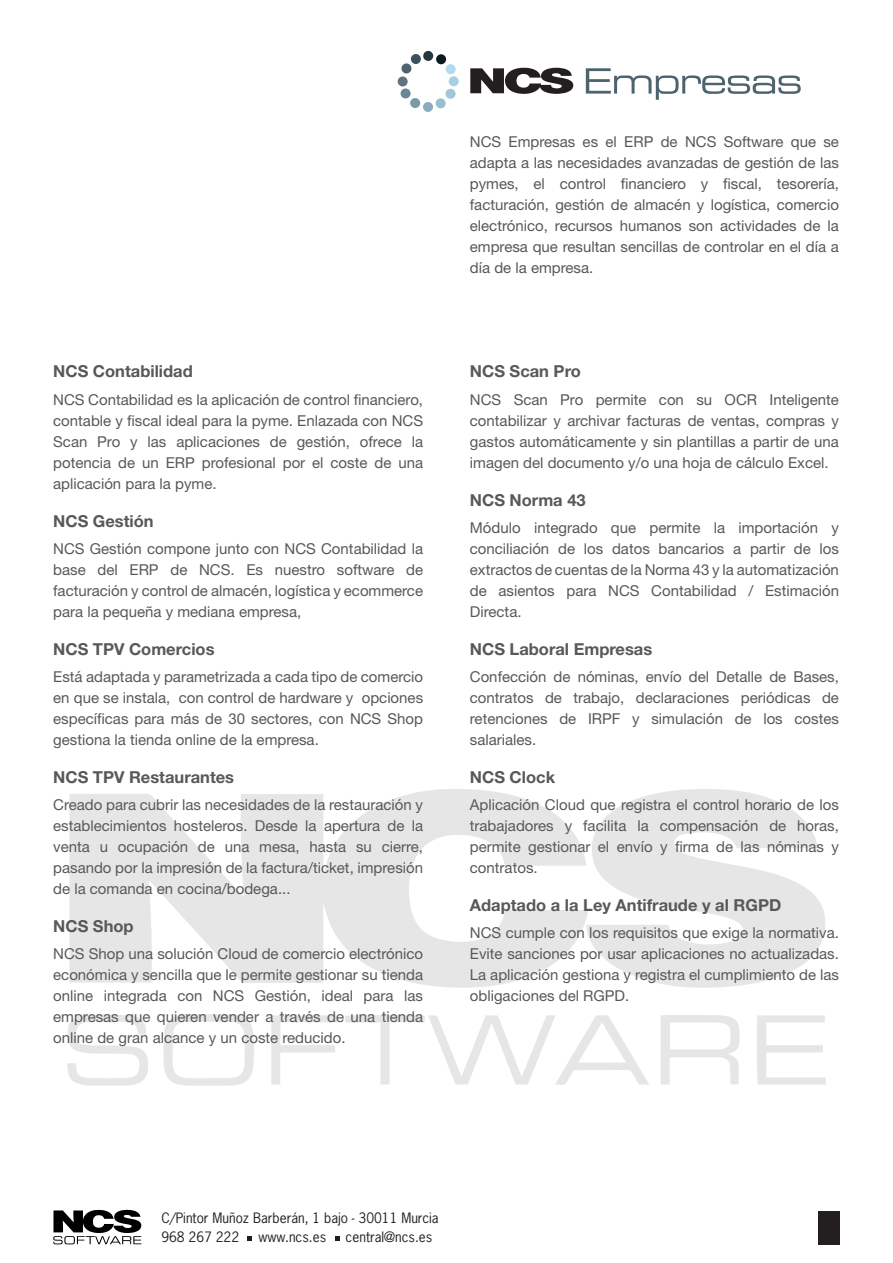
<style>
.page{position:relative;width:893px;height:1263px;background:#fff}
.page>*{position:absolute;margin:0;border:0;box-sizing:border-box;transform-origin:0 0}
.Subtitulo_texto{font:700 16.5px "Helvetica Neue LT Std";color:#57585a}
.Cuerpo_de_texto{font:15px/21px "Helvetica Neue LT Std";color:#57585a;text-align:justify}
.t1{font:13.5px/19.5px "News Gothic Std";color:#231f20}
</style>
<div class="page">
<svg style="left:69px;top:789px;width:517px;height:199px;fill:#e6e6e6"></svg>
<svg style="left:586px;top:789px;width:239px;height:199px;fill:#e6e6e6"></svg>
<svg style="left:757px;top:1015px;width:69px;height:70px"></svg>
<svg style="left:67px;top:1015px;width:81px;height:71px"></svg>
<svg style="left:164px;top:1014px;width:90px;height:72px"></svg>
<svg style="left:661px;top:1015px;width:79px;height:69px"></svg>
<svg style="left:271px;top:1015px;width:66px;height:69px"></svg>
<svg style="left:345px;top:1015px;width:304px;height:70px"></svg>
<svg style="left:53px;top:1210px;width:88px;height:34px"></svg>
<div style="left:818px;top:1210px;width:21px;height:34px;background:#231f20"></div>
<svg style="left:248px;top:1236px;width:4px;height:5px"></svg>
<svg style="left:335px;top:1236px;width:5px;height:5px"></svg>
<svg style="left:586px;top:68px;width:215px;height:32px"></svg>
<div style="left:398px;top:76px;width:10px;height:10px;background:#5d7682;border-radius:50%"></div>
<div style="left:423px;top:102px;width:10px;height:10px;background:#8aacbc;border-radius:50%"></div>
<div style="left:411px;top:54px;width:10px;height:10px;background:#3d4f59;border-radius:50%"></div>
<div style="left:401px;top:63px;width:11px;height:11px;background:#4d636e;border-radius:50%"></div>
<div style="left:423px;top:51px;width:10px;height:10px;background:#27373f;border-radius:50%"></div>
<div style="left:449px;top:76px;width:10px;height:10px;background:#a7d0e4;border-radius:50%"></div>
<div style="left:436px;top:54px;width:10px;height:10px;background:#0b1a22;border-radius:50%"></div>
<div style="left:446px;top:64px;width:10px;height:10px;background:#b0daef;border-radius:50%"></div>
<div style="left:446px;top:89px;width:10px;height:10px;background:#a0c7da;border-radius:50%"></div>
<div style="left:436px;top:98px;width:10px;height:10px;background:#99bed0;border-radius:50%"></div>
<div style="left:401px;top:88px;width:10px;height:10px;background:#6c8895;border-radius:50%"></div>
<div style="left:410px;top:98px;width:10px;height:10px;background:#7b99a9;border-radius:50%"></div>
<svg style="left:470px;top:68px;width:103px;height:26px"></svg>
<p class="Subtitulo_texto" style="left:53px;top:361px;width:141px">NCS Contabilidad</p>
<p class="Cuerpo_de_texto" style="left:53px;top:388px;width:371px">NCS Contabilidad es la aplicación de control financiero, contable y fiscal ideal para la pyme. Enlazada con NCS Scan Pro y las aplicaciones de gestión, ofrece la potencia de un ERP profesional por el coste de una aplicación para la pyme.</p>
<p class="Subtitulo_texto" style="left:53px;top:510px;width:102px">NCS Gestión</p>
<p class="Cuerpo_de_texto" style="left:53px;top:537px;width:371px">NCS Gestión compone junto con NCS Contabilidad la base del ERP de NCS. Es nuestro software de facturación y control de almacén, logística y ecommerce para la pequeña y mediana empresa,</p>
<p class="Subtitulo_texto" style="left:53px;top:638px;width:163px">NCS TPV Comercios</p>
<p class="Cuerpo_de_texto" style="left:53px;top:665px;width:371px">Está adaptada y parametrizada a cada tipo de comercio en que se instala, con control de hardware y opciones específicas para más de 30 sectores, con NCS Shop gestiona la tienda online de la empresa.</p>
<p class="Subtitulo_texto" style="left:53px;top:766px;width:182px">NCS TPV Restaurantes</p>
<p class="Cuerpo_de_texto" style="left:53px;top:793px;width:371px">Creado para cubrir las necesidades de la restauración y establecimientos hosteleros. Desde la apertura de la venta u ocupación de una mesa, hasta su cierre, pasando por la impresión de la factura/ticket, impresión de la comanda en cocina/bodega...</p>
<p class="Subtitulo_texto" style="left:53px;top:915px;width:82px">NCS Shop</p>
<p class="Cuerpo_de_texto" style="left:53px;top:942px;width:371px">NCS Shop una solución Cloud de comercio electrónico económica y sencilla que le permite gestionar su tienda online integrada con NCS Gestión, ideal para las empresas que quieren vender a través de una tienda online de gran alcance y un coste reducido.</p>
<p class="Cuerpo_de_texto" style="left:470px;top:131px;width:371px">NCS Empresas es el ERP de NCS Software que se adapta a las necesidades avanzadas de gestión de las pymes, el control financiero y fiscal, tesorería, facturación, gestión de almacén y logística, comercio electrónico, recursos humanos son actividades de la empresa que resultan sencillas de controlar en el día a día de la empresa.</p>
<p class="Subtitulo_texto" style="left:470px;top:361px;width:112px">NCS Scan Pro</p>
<p class="Cuerpo_de_texto" style="left:470px;top:388px;width:371px">NCS Scan Pro permite con su OCR Inteligente contabilizar y archivar facturas de ventas, compras y gastos automáticamente y sin plantillas a partir de una imagen del documento y/o una hoja de cálculo Excel.</p>
<p class="Subtitulo_texto" style="left:470px;top:489px;width:117px">NCS Norma 43</p>
<p class="Cuerpo_de_texto" style="left:470px;top:516px;width:371px">Módulo integrado que permite la importación y conciliación de los datos bancarios a partir de los extractos de cuentas de la Norma 43 y la automatización de asientos para NCS Contabilidad / Estimación Directa.</p>
<p class="Subtitulo_texto" style="left:470px;top:638px;width:184px">NCS Laboral Empresas</p>
<p class="Cuerpo_de_texto" style="left:470px;top:665px;width:371px">Confección de nóminas, envío del Detalle de Bases, contratos de trabajo, declaraciones periódicas de retenciones de IRPF y simulación de los costes salariales.</p>
<p class="Subtitulo_texto" style="left:470px;top:766px;width:87px">NCS Clock</p>
<p class="Cuerpo_de_texto" style="left:470px;top:793px;width:371px">Aplicación Cloud que registra el control horario de los trabajadores y facilita la compensación de horas, permite gestionar el envío y firma de las nóminas y contratos.</p>
<p class="Subtitulo_texto" style="left:470px;top:894px;width:313px">Adaptado a la Ley Antifraude y al RGPD</p>
<p class="Cuerpo_de_texto" style="left:470px;top:921px;width:371px">NCS cumple con los requisitos que exige la normativa.<br>Evite sanciones por usar aplicaciones no actualizadas.<br>La aplicación gestiona y registra el cumplimiento de las obligaciones del RGPD.</p>
<p class="t1" style="left:161px;top:1208px;width:279px">C/Pintor Muñoz Barberán, 1 bajo - 30011 Murcia<br>968 267 222</p>
<p class="t1" style="left:259px;top:1227px;width:69px">www.ncs.es</p>
<p class="t1" style="left:346px;top:1227px;width:88px">central@ncs.es</p>
</div>
